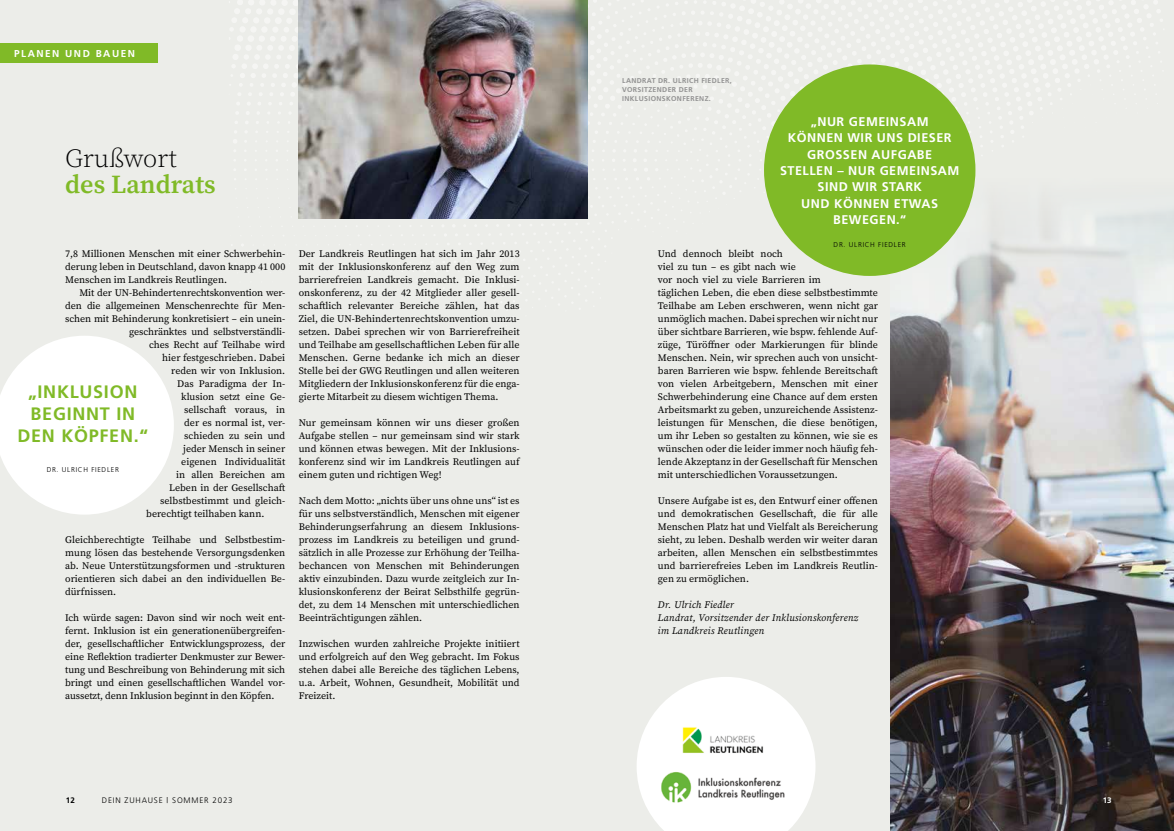
<style>
.page{position:relative;width:1174px;height:831px;background:#ecede9}
.page>*{position:absolute;margin:0;border:0;box-sizing:border-box;transform-origin:0 0}
.t1{font:600 26px "Source Serif 4";color:#80ba27}
.t2{font:300 26px "Source Serif 4";color:#000}
.t3{font:700 18px/22px "Frutiger";letter-spacing:.04em;color:#80ba27;text-align:center}
.t4{font:700 12.6px/16.4px "Frutiger";letter-spacing:.04em;color:#fff;text-align:center}
.t5{font:10px/13px "Source Serif 4";color:#000;text-align:justify}
.t6{font:italic 10px/13px "Source Serif 4";letter-spacing:.02em;color:#000}
.t7{font:700 10px "Frutiger";letter-spacing:.15em;color:#fff}
.t8{font:300 8px "Frutiger";letter-spacing:.1em;color:#000}
.t9{font:700 8px "Frutiger";color:#000}
.t10{font:700 8px "Frutiger";color:#fff}
.t11{font:700 7px/9px "Frutiger";letter-spacing:.05em;color:#929292}
.t12{font:300 7px "Frutiger";letter-spacing:.1em;color:#000}
.s1{font-size:12.5px}
</style>
<div class="page">
<img style="left:890px;top:164px;width:284px;height:667px">
<div style="left:0;top:43px;width:158px;height:19px;background:#80ba27"></div>
<img style="left:299px;top:0;width:288px;height:218px">
<svg style="left:637px;top:677px;width:178px;height:154px"></svg>
<img style="left:661px;top:764px;width:131px;height:45px">
<img style="left:677px;top:719px;width:93px;height:41px">
<svg style="left:0;top:336px;width:174px;height:178px"></svg>
<div style="left:764px;top:64px;width:211px;height:212px;background:#80ba27;border-radius:50%"></div>
<p class="t7" style="left:14px;top:48px;width:122px">PLANEN UND BAUEN</p>
<h1 class="t2" style="left:65px;top:142px;width:113px">Grußwort</h1>
<h1 class="t1" style="left:65px;top:167px;width:152px">des Landrats</h1>
<p class="t5" style="left:65px;top:247px;width:222px">7,8 Millionen Menschen mit einer Schwerbehin&shy;derung leben in Deutschland, davon knapp 41 000<br>Menschen im Landkreis Reutlingen.</p>
<p class="t5" style="left:79px;top:286px;width:207px">Mit der UN-Behindertenrechtskonvention wer-</p>
<p class="t5" style="left:65px;top:299px;width:221px">den die allgemeinen Menschenrechte für Men-</p>
<p class="t5" style="left:65px;top:312px;width:222px">schen mit Behinderung konkretisiert – ein unein-</p>
<p class="t5" style="left:129px;top:325px;width:157px">geschränktes und selbstverständli-</p>
<p class="t5" style="left:149px;top:338px;width:138px">ches Recht auf Teilhabe wird</p>
<p class="t5" style="left:162px;top:351px;width:124px">hier festgeschrieben. Dabei</p>
<p class="t5" style="left:171px;top:364px;width:115px">reden wir von Inklusion.</p>
<p class="t5" style="left:177px;top:377px;width:109px">Das Paradigma der In-</p>
<p class="t5" style="left:181px;top:390px;width:105px">klusion setzt eine Ge-</p>
<p class="t5" style="left:184px;top:403px;width:102px">sellschaft voraus, in</p>
<p class="t5" style="left:184px;top:416px;width:102px">der es normal ist, ver-</p>
<p class="t5" style="left:184px;top:429px;width:103px">schieden zu sein und</p>
<p class="t5" style="left:183px;top:442px;width:103px">jeder Mensch in seiner</p>
<p class="t5" style="left:181px;top:455px;width:105px">eigenen Individualität</p>
<p class="t5" style="left:176px;top:468px;width:110px">in allen Bereichen am</p>
<p class="t5" style="left:169px;top:481px;width:117px">Leben in der Gesellschaft</p>
<p class="t5" style="left:160px;top:494px;width:126px">selbstbestimmt und gleich-</p>
<p class="t5" style="left:146px;top:507px;width:120px">berechtigt teilhaben kann.</p>
<p class="t5" style="left:65px;top:533px;width:222px">Gleichberechtigte Teilhabe und Selbstbestim&shy;mung lösen das bestehende Versorgungsdenken ab. Neue Unterstützungsformen und -strukturen orientieren sich dabei an den individuellen Be&shy;dürfnissen.</p>
<p class="t5" style="left:65px;top:611px;width:222px">Ich würde sagen: Davon sind wir noch weit ent&shy;fernt. Inklusion ist ein generationenübergreifen&shy;der, gesellschaftlicher Entwicklungsprozess, der eine Reflektion tradierter Denkmuster zur Bewer&shy;tung und Beschreibung von Behinderung mit sich bringt und einen gesellschaftlichen Wandel vor&shy;aussetzt, denn Inklusion beginnt in den Köpfen.</p>
<h2 class="t3" style="left:17px;top:381px;width:132px">„INKLUSION<br>BEGINNT IN<br>DEN KÖPFEN.“</h2>
<p class="t12" style="left:47px;top:465px;width:74px">DR. ULRICH FIEDLER</p>
<p class="t5" style="left:299px;top:247px;width:222px">Der Landkreis Reutlingen hat sich im Jahr 2013 mit der Inklusionskonferenz auf den Weg zum barrierefreien Landkreis gemacht. Die Inklusi&shy;onskonferenz, zu der 42 Mitglieder aller gesell&shy;schaftlich relevanter Bereiche zählen, hat das Ziel, die UN-Behindertenrechtskonvention umzu&shy;setzen. Dabei sprechen wir von Barrierefreiheit und Teilhabe am gesellschaftlichen Leben für alle Menschen. Gerne bedanke ich mich an dieser Stelle bei der GWG Reutlingen und allen weiteren Mitgliedern der Inklusionskonferenz für die enga&shy;gierte Mitarbeit zu diesem wichtigen Thema.</p>
<p class="t5" style="left:299px;top:416px;width:222px">Nur gemeinsam können wir uns dieser großen Aufgabe stellen – nur gemeinsam sind wir stark und können etwas bewegen. Mit der Inklusions&shy;konferenz sind wir im Landkreis Reutlingen auf einem guten und richtigen Weg!</p>
<p class="t5" style="left:299px;top:494px;width:222px">Nach dem Motto: „nichts über uns ohne uns“ ist es für uns selbstverständlich, Menschen mit eigener Behinderungserfahrung an diesem Inklusions&shy;prozess im Landkreis zu beteiligen und grund&shy;sätzlich in alle Prozesse zur Erhöhung der Teilha&shy;bechancen von Menschen mit Behinderungen aktiv einzubinden. Dazu wurde zeitgleich zur In&shy;klusionskonferenz der Beirat Selbsthilfe gegrün&shy;det, zu dem 14 Menschen mit unterschiedlichen Beeinträchtigungen zählen.</p>
<p class="t5" style="left:299px;top:637px;width:222px">Inzwischen wurden zahlreiche Projekte initiiert und erfolgreich auf den Weg gebracht. Im Fokus stehen dabei alle Bereiche des täglichen Lebens, u.a. Arbeit, Wohnen, Gesundheit, Mobilität und Freizeit.</p>
<p class="t9" style="left:66px;top:796px;width:10px">12</p>
<p class="t8" style="left:102px;top:796px;width:132px">DEIN ZUHAUSE | SOMMER 2023</p>
<p class="t11" style="left:622px;top:76px;width:111px">LANDRAT DR. ULRICH FIEDLER,<br>VORSITZENDER DER<br>INKLUSIONSKONFERENZ.</p>
<p class="t4" style="left:780px;top:113px;width:181px">„NUR GEMEINSAM<br>KÖNNEN WIR UNS DIESER<br>GROSSEN AUFGABE<br>STELLEN – NUR GEMEINSAM<br>SIND WIR STARK<br>UND KÖNNEN ETWAS<br>BEWEGEN.<span class="s1">“</span></p>
<p class="t12" style="left:833px;top:241px;width:74px">DR. ULRICH FIEDLER</p>
<p class="t5" style="left:658px;top:247px;width:222px;text-align:left">Und dennoch bleibt noch<br>viel zu tun – es gibt nach wie<br>vor noch viel zu viele Barrieren im<br>täglichen Leben, die eben diese selbstbestimmte Teilhabe am Leben erschweren, wenn nicht gar unmöglich machen. Dabei sprechen wir nicht nur über sichtbare Barrieren, wie bspw. fehlende Auf&shy;züge, Türöffner oder Markierungen für blinde Menschen. Nein, wir sprechen auch von unsicht&shy;baren Barrieren wie bspw. fehlende Bereitschaft von vielen Arbeitgebern, Menschen mit einer Schwerbehinderung eine Chance auf dem ersten Arbeitsmarkt zu geben, unzureichende Assistenz&shy;leistungen für Menschen, die diese benötigen, um ihr Leben so gestalten zu können, wie sie es wünschen oder die leider immer noch häufig feh&shy;lende Akzeptanz in der Gesellschaft für Menschen mit unterschiedlichen Voraussetzungen.</p>
<p class="t5" style="left:658px;top:494px;width:222px">Unsere Aufgabe ist es, den Entwurf einer offenen und demokratischen Gesellschaft, die für alle Menschen Platz hat und Vielfalt als Bereicherung sieht, zu leben. Deshalb werden wir weiter daran arbeiten, allen Menschen ein selbstbestimmtes und barrierefreies Leben im Landkreis Reutlin&shy;gen zu ermöglichen.</p>
<p class="t6" style="left:658px;top:598px;width:202px">Dr. Ulrich Fiedler<br>Landrat, Vorsitzender der Inklusionskonferenz im Landkreis Reutlingen</p>
<p class="t10" style="left:1102px;top:796px;width:10px">13</p>
</div>
